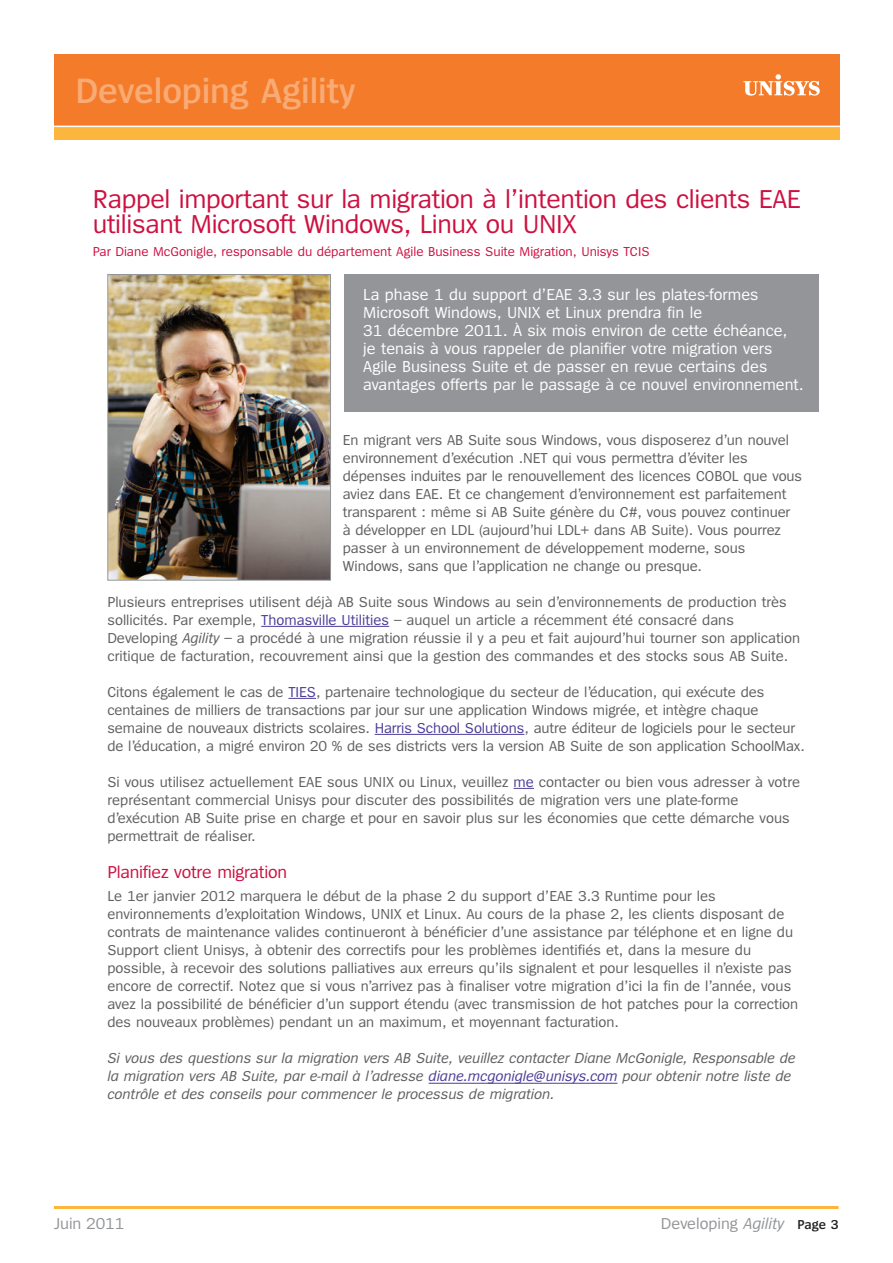
<style>
.page{position:relative;width:893px;height:1263px;background:#fff}
.page>*{position:absolute;margin:0;border:0;box-sizing:border-box;transform-origin:0 0}
.t1{font:600 36.6px "Spiegel";letter-spacing:-.005em;color:#f9ab75}
.t2{font:27px/25.5px "Spiegel";letter-spacing:-.01em;color:#cd1141}
.t3{font:18px "Spiegel";letter-spacing:-.01em;color:#cd1141}
.t4{font:16.5px/18px "Spiegel";color:#fff}
.t5{font:16.5px "Spiegel";color:#939598}
.t6{font:15px/18px "Spiegel";color:#5f5f62}
.t7{font:italic 15px/18px "Spiegel";color:#5f5f62}
.t8{font:13.5px "Spiegel";color:#cd1141}
.s1{color:#4d3c98}
.s2{font-style:italic}
.s3{font-weight:600;font-size:13.5px;color:#231f20}
</style>
<div class="page">
<div style="left:54px;top:112px;width:786px;height:28px;background:#fcb53d"></div>
<div style="left:54px;top:54px;width:786px;height:72px;background:#f47b2a"></div>
<svg style="left:743px;top:74px;width:77px;height:22px"></svg>
<hr style="left:54px;top:126px;width:788px;height:1px;background:#fff">
<hr style="left:54px;top:1206px;width:784px;height:3px;background:#fcb53d">
<hr style="left:261px;top:626px;width:128px;height:1px;background:#4d3c98">
<svg style="left:288px;top:698px;width:28px;height:1px"></svg>
<hr style="left:375px;top:734px;width:149px;height:1px;background:#4d3c98">
<svg style="left:514px;top:788px;width:20px;height:1px"></svg>
<hr style="left:429px;top:1083px;width:188px;height:1px;background:#4d3c98">
<div style="left:344px;top:274px;width:475px;height:138px;background:#939598"></div>
<img style="left:109px;top:276px;width:220px;height:302px">
<div style="left:107px;top:274px;width:224px;height:306px;border:1px solid #939598"></div>
<h1 class="t1" style="left:75px;top:78px;width:282px">Developing Agility</h1>
<h2 class="t2" style="left:93px;top:188px;width:709px">Rappel important sur la migration à l’intention des clients EAE utilisant Microsoft Windows, Linux ou UNIX</h2>
<p class="t8" style="left:93px;top:246px;width:558px">Par Diane McGonigle, responsable du département Agile Business Suite Migration, Unisys TCIS</p>
<p class="t4" style="left:363px;top:287px;width:442px">La phase 1 du support d’EAE 3.3 sur les plates-formes Microsoft Windows, UNIX et Linux prendra fin le<br>31 décembre 2011. À six mois environ de cette échéance, je tenais à vous rappeler de planifier votre migration vers Agile Business Suite et de passer en revue certains des avantages offerts par le passage à ce nouvel environnement.</p>
<p class="t6" style="left:343px;top:432px;width:461px">En migrant vers AB Suite sous Windows, vous disposerez d’un nouvel environnement d’exécution .NET qui vous permettra d’éviter les dépenses induites par le renouvellement des licences COBOL que vous aviez dans EAE. Et ce changement d’environnement est parfaitement transparent : même si AB Suite génère du C#, vous pouvez continuer<br>à développer en LDL (aujourd’hui LDL+ dans AB Suite). Vous pourrez passer à un environnement de développement moderne, sous Windows, sans que l’application ne change ou presque.</p>
<p class="t6" style="left:107px;top:594px;width:694px">Plusieurs entreprises utilisent déjà AB Suite sous Windows au sein d’environnements de production très sollicités. Par exemple, <span class="s1">Thomasville Utilities</span> – auquel un article a récemment été consacré dans Developing <span class="s2">Agility</span> – a procédé à une migration réussie il y a peu et fait aujourd’hui tourner son application critique de facturation, recouvrement ainsi que la gestion des commandes et des stocks sous AB Suite.</p>
<p class="t6" style="left:107px;top:684px;width:699px">Citons également le cas de <span class="s1">TIES</span>, partenaire technologique du secteur de l’éducation, qui exécute des centaines de milliers de transactions par jour sur une application Windows migrée, et intègre chaque semaine de nouveaux districts scolaires. <span class="s1">Harris School Solutions</span>, autre éditeur de logiciels pour le secteur de l’éducation, a migré environ 20 % de ses districts vers la version AB Suite de son application SchoolMax.</p>
<p class="t6" style="left:107px;top:774px;width:694px">Si vous utilisez actuellement EAE sous UNIX ou Linux, veuillez <span class="s1">me</span> contacter ou bien vous adresser à votre représentant commercial Unisys pour discuter des possibilités de migration vers une plate-forme d’exécution AB Suite prise en charge et pour en savoir plus sur les économies que cette démarche vous permettrait de réaliser.</p>
<p class="t3" style="left:107px;top:866px;width:181px">Planifiez votre migration</p>
<p class="t6" style="left:107px;top:888px;width:692px">Le 1er janvier 2012 marquera le début de la phase 2 du support d’EAE 3.3 Runtime pour les environnements d’exploitation Windows, UNIX et Linux. Au cours de la phase 2, les clients disposant de contrats de maintenance valides continueront à bénéficier d’une assistance par téléphone et en ligne du Support client Unisys, à obtenir des correctifs pour les problèmes identifiés et, dans la mesure du possible, à recevoir des solutions palliatives aux erreurs qu’ils signalent et pour lesquelles il n’existe pas encore de correctif. Notez que si vous n’arrivez pas à finaliser votre migration d’ici la fin de l’année, vous avez la possibilité de bénéficier d’un support étendu (avec transmission de hot patches pour la correction des nouveaux problèmes) pendant un an maximum, et moyennant facturation.</p>
<p class="t7" style="left:107px;top:1050px;width:690px">Si vous des questions sur la migration vers AB Suite, veuillez contacter Diane McGonigle, Responsable de la migration vers AB Suite, par e-mail à l’adresse <span class="s1">diane.mcgonigle@unisys.com</span> pour obtenir notre liste de contrôle et des conseils pour commencer le processus de migration.</p>
<p class="t5" style="left:54px;top:1218px;width:72px">Juin 2011</p>
<p class="t5" style="left:661px;top:1218px;width:179px">Developing <span class="s2">Agility</span> <span class="s3">Page 3</span></p>
</div>
